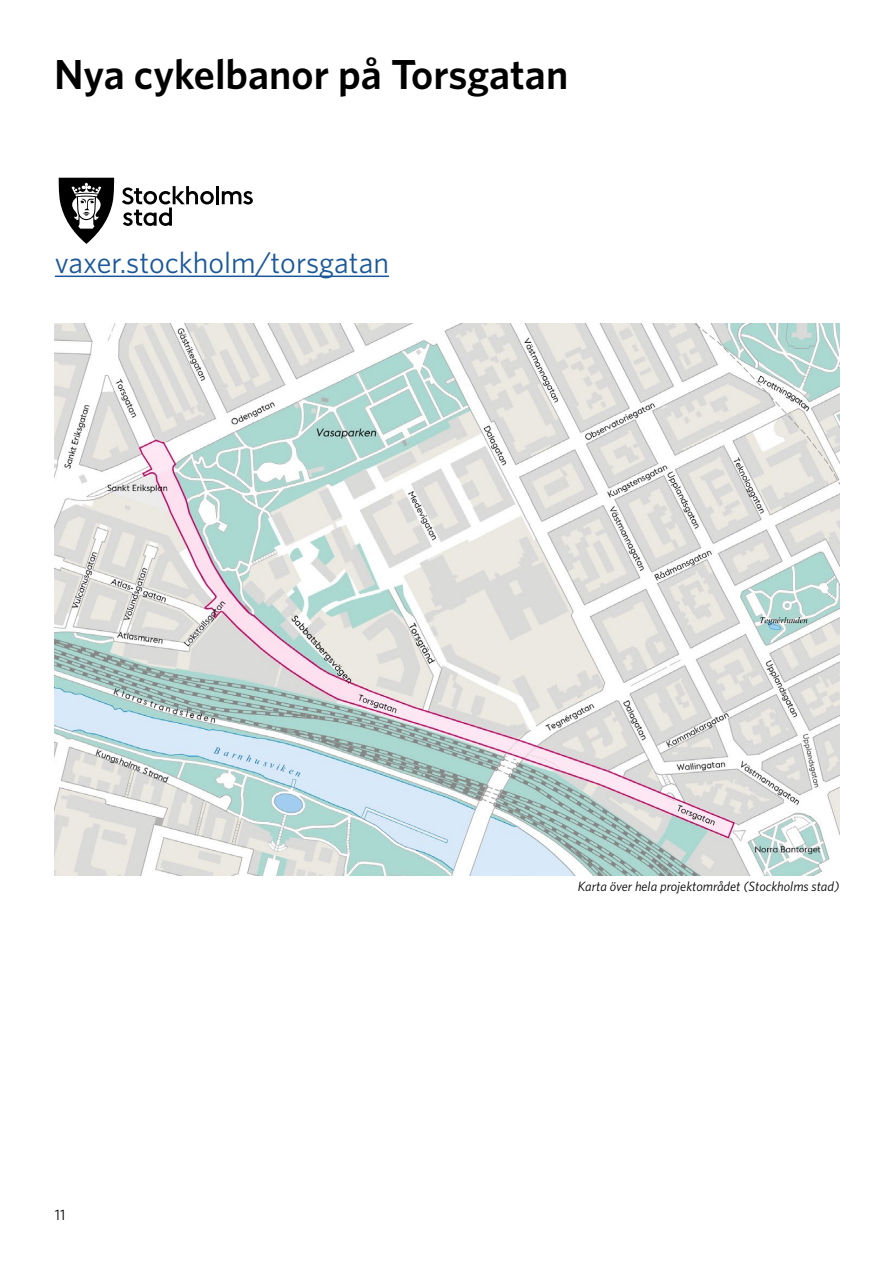
<style>
.page{position:relative;width:893px;height:1263px;background:#fff}
.page>*{position:absolute;margin:0;border:0;box-sizing:border-box;transform-origin:0 0}
.t1{font:600 42px "Whitney";color:#000}
.t2{font:30px "Whitney";color:#1b5899}
.t3{font:15px "Whitney";color:#000}
.t4{font:italic 13.5px "Whitney";color:#000}
</style>
<div class="page">
<hr style="left:55px;top:276px;width:334px;height:1px;background:#1b5899">
<img style="left:55px;top:323px;width:784px;height:552px">
<svg style="left:59px;top:178px;width:55px;height:66px"></svg>
<hr style="left:216px;top:186px;width:3px;height:18px;background:#000">
<svg style="left:222px;top:191px;width:31px;height:13px"></svg>
<svg style="left:122px;top:186px;width:92px;height:40px"></svg>
<h1 class="t1" style="left:54px;top:46px;width:516px">Nya cykelbanor på Torsgatan</h1>
<h2 class="t2" style="left:55px;top:243px;width:336px">vaxer.stockholm/torsgatan</h2>
<p class="t3" style="left:55px;top:1204px;width:12px">11</p>
<p class="t4" style="left:578px;top:877px;width:263px">Karta över hela projektområdet (Stockholms stad)</p>
</div>
